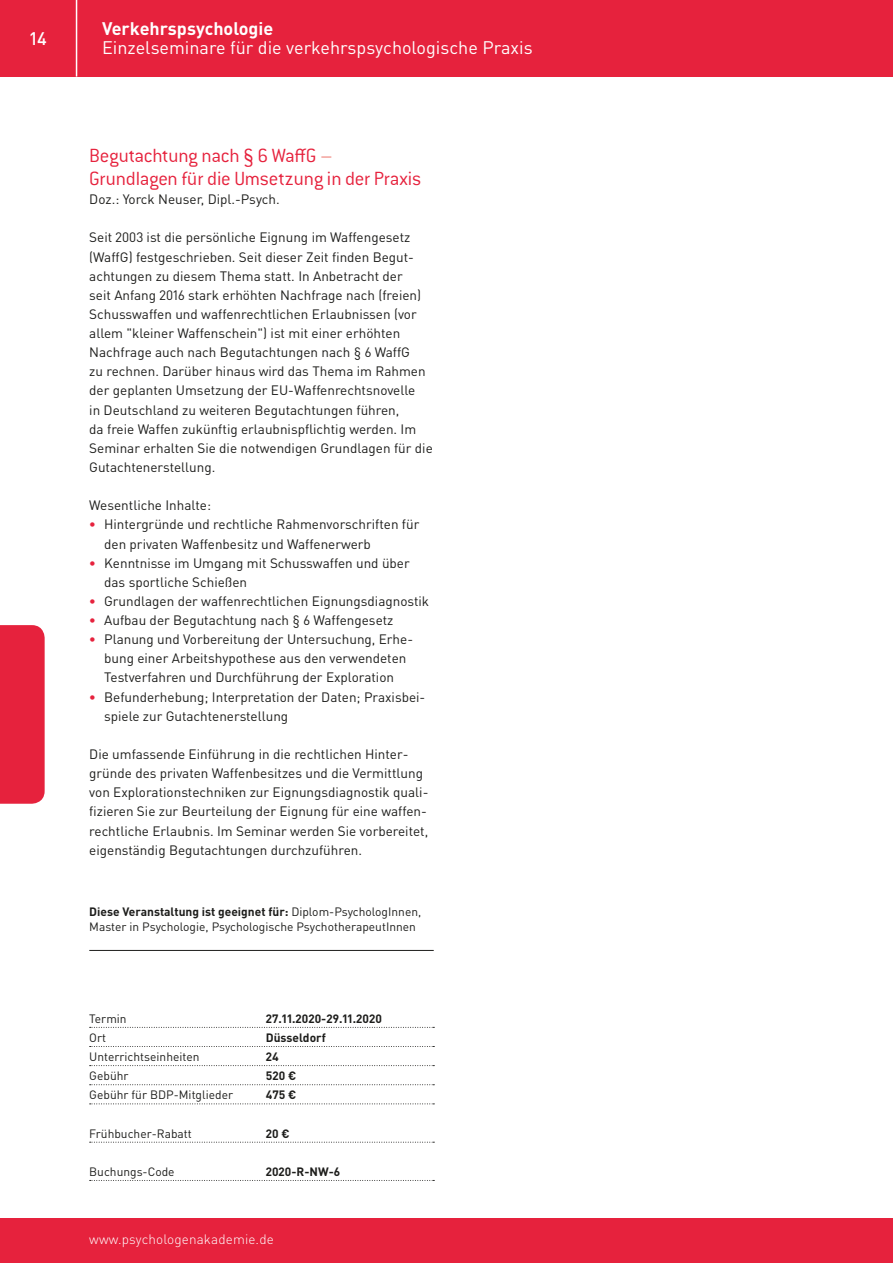
<style>
.page{position:relative;width:893px;height:1263px;background:#fff}
.page>*{position:absolute;margin:0;border:0;box-sizing:border-box;transform-origin:0 0}
.t1{font:300 21px/22.5px "Conduit ITC Pro";letter-spacing:-.015em;color:#e6223d}
.t2{font:18px "DIN Pro";color:#fff}
.t3{font:700 18px "DIN Pro";color:#fff}
.t4{font:500 18px "DIN Pro";color:#fff}
.t5{font:13.5px/19.2px "DIN Pro";color:#1d1d1b}
.t6{font:300 13.5px "DIN Pro";letter-spacing:.01em;color:#fff}
.t7{font:12px/15.3px "DIN Pro";color:#1d1d1b}
.t8{font:700 12px "DIN Pro";color:#1d1d1b}
.s1{color:#ee776e}
.s2{font-weight:700;color:#e6223d}
.s3{font-weight:700}
</style>
<div class="page">
<div style="left:0;top:1218px;width:893px;height:45px;background:#e6223d"></div>
<div style="left:0;top:625px;width:45px;height:179px;background:#e6223d"></div>
<div style="left:0;top:0;width:893px;height:77px;background:#e6223d"></div>
<hr style="left:76px;top:0;width:1px;height:77px;background:#fff">
<hr style="left:89px;top:950px;width:345px;height:1px;background:#1d1d1b">
<svg style="left:90px;top:1027px;width:344px;height:1px"></svg>
<svg style="left:90px;top:1046px;width:344px;height:1px"></svg>
<svg style="left:90px;top:1065px;width:344px;height:1px"></svg>
<svg style="left:90px;top:1084px;width:344px;height:1px"></svg>
<svg style="left:90px;top:1103px;width:344px;height:1px"></svg>
<svg style="left:90px;top:1142px;width:344px;height:1px"></svg>
<svg style="left:90px;top:1180px;width:344px;height:1px"></svg>
<h2 class="t4" style="left:30px;top:26px;width:19px">14</h2>
<h2 class="t3" style="left:102px;top:16px;width:173px">Verkehrspsychologie</h2>
<h2 class="t2" style="left:102px;top:36px;width:432px">Einzelseminare für die verkehrspsychologische Praxis</h2>
<h1 class="t1" style="left:89px;top:145px;width:334px">Begutachtung nach § 6 WaffG <span class="s1">–<br></span>Grundlagen für die Umsetzung in der Praxis</h1>
<p class="t5" style="left:89px;top:189px;width:190px">Doz. : Yorck Neuser, Dipl.-Psych.</p>
<p class="t5" style="left:89px;top:227px;width:345px">Seit 2003 ist die persönliche Eignung im Waffengesetz (WaffG) festgeschrieben. Seit dieser Zeit finden Begut&shy;achtungen zu diesem Thema statt. In Anbetracht der<br>seit Anfang 2016 stark erhöhten Nachfrage nach (freien)<br>Schusswaffen und waffenrechtlichen Erlaubnissen (vor allem "kleiner Waffenschein") ist mit einer erhöhten Nachfrage auch nach Begutachtungen nach § 6 WaffG<br>zu rechnen. Darüber hinaus wird das Thema im Rahmen der geplanten Umsetzung der EU-Waffenrechtsnovelle<br>in Deutschland zu weiteren Begutachtungen führen,<br>da freie Waffen zukünftig erlaubnispflichtig werden. Im Seminar erhalten Sie die notwendigen Grundlagen für die Gutachtenerstellung.</p>
<p class="t5" style="left:89px;top:495px;width:123px">Wesentliche Inhalte:</p>
<p class="t5" style="left:104px;top:514px;width:317px;text-indent:-15px"><span class="s2">•</span> Hintergründe und rechtliche Rahmenvorschriften für den privaten Waffenbesitz und Waffenerwerb</p>
<p class="t5" style="left:104px;top:553px;width:307px;text-indent:-15px"><span class="s2">•</span> Kenntnisse im Umgang mit Schusswaffen und über das sportliche Schießen</p>
<p class="t5" style="left:89px;top:591px;width:341px"><span class="s2">•</span> Grundlagen der waffenrechtlichen Eignungsdiagnostik</p>
<p class="t5" style="left:89px;top:610px;width:306px"><span class="s2">•</span> Aufbau der Begutachtung nach § 6 Waffengesetz</p>
<p class="t5" style="left:104px;top:629px;width:310px;text-indent:-15px"><span class="s2">•</span> Planung und Vorbereitung der Untersuchung, Erhe&shy;bung einer Arbeitshypothese aus den verwendeten<br>Testverfahren und Durchführung der Exploration</p>
<p class="t5" style="left:104px;top:686px;width:323px;text-indent:-15px"><span class="s2">•</span> Befunderhebung; Interpretation der Daten; Praxisbei&shy;spiele zur Gutachtenerstellung</p>
<p class="t5" style="left:89px;top:744px;width:341px">Die umfassende Einführung in die rechtlichen Hinter&shy;gründe des privaten Waffenbesitzes und die Vermittlung von Explorationstechniken zur Eignungsdiagnostik quali&shy;fizieren Sie zur Beurteilung der Eignung für eine waffen&shy;rechtliche Erlaubnis. Im Seminar werden Sie vorbereitet, eigenständig Begutachtungen durchzuführen.</p>
<p class="t7" style="left:89px;top:903px;width:333px"><span class="s3">Diese Veranstaltung ist geeignet für:</span> Diplom-PsychologInnen,<br>Master in Psychologie, Psychologische PsychotherapeutInnen</p>
<p class="t7" style="left:89px;top:1010px;width:39px">Termin</p>
<p class="t8" style="left:266px;top:1010px;width:118px">27.11.2020-29.11.2020</p>
<p class="t7" style="left:89px;top:1029px;width:18px">Ort</p>
<p class="t8" style="left:266px;top:1029px;width:62px">Düsseldorf</p>
<p class="t7" style="left:89px;top:1049px;width:112px">Unterrichtseinheiten</p>
<p class="t8" style="left:266px;top:1049px;width:15px">24</p>
<p class="t7" style="left:89px;top:1068px;width:41px">Gebühr</p>
<p class="t8" style="left:266px;top:1068px;width:32px">520 €</p>
<p class="t7" style="left:89px;top:1087px;width:145px">Gebühr für BDP-Mitglieder</p>
<p class="t8" style="left:266px;top:1087px;width:32px">475 €</p>
<p class="t7" style="left:89px;top:1125px;width:104px">Frühbucher-Rabatt</p>
<p class="t8" style="left:266px;top:1125px;width:25px">20 €</p>
<p class="t7" style="left:89px;top:1163px;width:87px">Buchungs-Code</p>
<p class="t8" style="left:266px;top:1163px;width:76px">2020-R-NW-6</p>
<p class="t6" style="left:89px;top:1230px;width:186px">www.psychologenakademie.de</p>
</div>
